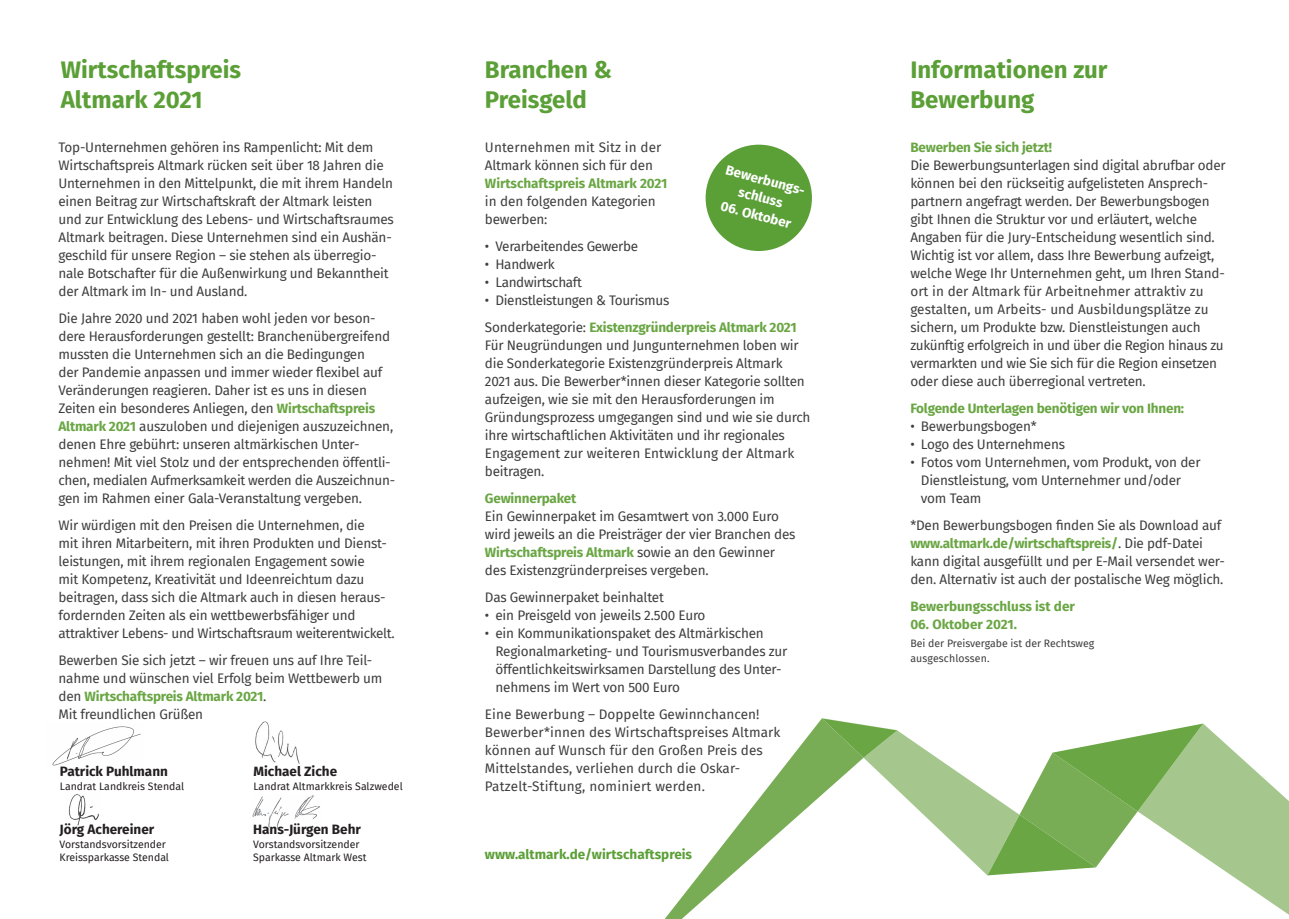
<style>
.page{position:relative;width:1289px;height:919px;background:#fff}
.page>*{position:absolute;margin:0;border:0;box-sizing:border-box;transform-origin:0 0}
.t1{font:700 24px/30px "Fira Sans";color:#5b9f37}
.t2{font:13.5px/18px "Fira Sans";letter-spacing:-.015em;color:#3e3e3f}
.t3{font:13.5px/18px "Fira Sans";letter-spacing:.005em;color:#3e3e3f}
.t4{font:700 13.5px "Fira Sans";letter-spacing:-.015em;color:#6aa644}
.t5{font:700 13.5px "Fira Sans";color:#231f20}
.t6{font:700 13.5px "Fira Sans";color:#5b9f37}
.t7{font:700 13.5px/18px "Fira Sans";color:#fff;text-align:center}
.t8{font:10.5px "Fira Sans";color:#231f20}
.t9{font:10.5px/15px "Fira Sans";color:#3e3e3f}
.s1{font-weight:700;color:#6aa644}
</style>
<div class="page">
<img style="left:255px;top:721px;width:44px;height:42px">
<img style="left:52px;top:726px;width:89px;height:40px">
<img style="left:252px;top:795px;width:68px;height:34px">
<img style="left:68px;top:794px;width:31px;height:32px">
<svg style="left:665px;top:718px;width:623px;height:200px"></svg>
<div style="left:705px;top:145px;width:107px;height:106px;background:#5b9f37;border-radius:50%"></div>
<h1 class="t1" style="left:61px;top:53px;width:182px">Wirtschaftspreis<br>Altmark 2021</h1>
<p class="t2" style="left:58px;top:138px;width:337px">Top-Unternehmen gehören ins Rampenlicht: Mit dem Wirtschaftspreis Altmark rücken seit über 18 Jahren die Unternehmen in den Mittelpunkt, die mit ihrem Handeln einen Beitrag zur Wirtschaftskraft der Altmark leisten und zur Entwicklung des Lebens- und Wirtschaftsraumes Altmark beitragen. Diese Unternehmen sind ein Aushän&shy;geschild für unsere Region – sie stehen als überregio&shy;nale Botschafter für die Außenwirkung und Bekanntheit der Altmark im In- und Ausland.</p>
<p class="t2" style="left:58px;top:309px;width:338px">Die Jahre 2020 und 2021 haben wohl jeden vor beson&shy;dere Herausforderungen gestellt: Branchenübergreifend mussten die Unternehmen sich an die Bedingungen<br>der Pandemie anpassen und immer wieder flexibel auf Veränderungen reagieren. Daher ist es uns in diesen Zeiten ein besonderes Anliegen, den <span class="s1">Wirtschaftspreis Altmark 2021</span> auszuloben und diejenigen auszuzeichnen, denen Ehre gebührt: unseren altmärkischen Unter&shy;nehmen! Mit viel Stolz und der entsprechenden öffentli&shy;chen, medialen Aufmerksamkeit werden die Auszeichnun&shy;gen im Rahmen einer Gala-Veranstaltung vergeben.</p>
<p class="t2" style="left:58px;top:516px;width:338px">Wir würdigen mit den Preisen die Unternehmen, die<br>mit ihren Mitarbeitern, mit ihren Produkten und Dienst&shy;leistungen, mit ihrem regionalen Engagement sowie<br>mit Kompetenz, Kreativität und Ideenreichtum dazu beitragen, dass sich die Altmark auch in diesen heraus&shy;fordernden Zeiten als ein wettbewerbsfähiger und attraktiver Lebens- und Wirtschaftsraum weiterentwickelt.</p>
<p class="t2" style="left:58px;top:651px;width:325px">Bewerben Sie sich jetzt – wir freuen uns auf Ihre Teil&shy;nahme und wünschen viel Erfolg beim Wettbewerb um den <span class="s1">Wirtschaftspreis Altmark 2021</span>.<br>Mit freundlichen Grüßen</p>
<p class="t5" style="left:60px;top:760px;width:109px">Patrick Puhlmann</p>
<p class="t5" style="left:253px;top:760px;width:85px">Michael Ziche</p>
<p class="t8" style="left:60px;top:778px;width:126px">Landrat Landkreis Stendal</p>
<p class="t8" style="left:253px;top:778px;width:151px">Landrat Altmarkkreis Salzwedel</p>
<p class="t5" style="left:60px;top:818px;width:96px">Jörg Achereiner</p>
<p class="t5" style="left:253px;top:818px;width:109px">Hans-Jürgen Behr</p>
<p class="t8" style="left:60px;top:836px;width:108px">Vorstandsvorsitzender</p>
<p class="t8" style="left:253px;top:836px;width:108px">Vorstandsvorsitzender</p>
<p class="t8" style="left:60px;top:849px;width:111px">Kreissparkasse Stendal</p>
<p class="t8" style="left:253px;top:849px;width:115px">Sparkasse Altmark West</p>
<h1 class="t1" style="left:485px;top:53px;width:128px">Branchen &amp;<br>Preisgeld</h1>
<p class="t2" style="left:485px;top:138px;width:178px">Unternehmen mit Sitz in der<br>Altmark können sich für den</p>
<p class="t4" style="left:485px;top:172px;width:184px">Wirtschaftspreis Altmark 2021</p>
<p class="t2" style="left:485px;top:192px;width:172px">in den folgenden Kategorien bewerben:</p>
<p class="t2" style="left:485px;top:237px;width:155px">• Verarbeitendes Gewerbe</p>
<p class="t2" style="left:485px;top:255px;width:71px">• Handwerk</p>
<p class="t2" style="left:485px;top:273px;width:99px">• Landwirtschaft</p>
<p class="t2" style="left:485px;top:286px;width:313px;line-height:27px">• Dienstleistungen &amp; Tourismus<br>Sonderkategorie: <span class="s1">Existenzgründerpreis Altmark 2021</span></p>
<p class="t2" style="left:485px;top:336px;width:327px">Für Neugründungen und Jungunternehmen loben wir die Sonderkategorie Existenzgründerpreis Altmark 2021 aus. Die Bewerber*innen dieser Kategorie sollten aufzeigen, wie sie mit den Herausforderungen im Gründungsprozess umgegangen sind und wie sie durch ihre wirtschaftlichen Aktivitäten und ihr regionales Engagement zur weiteren Entwicklung der Altmark beitragen.</p>
<p class="t4" style="left:485px;top:487px;width:93px">Gewinnerpaket</p>
<p class="t2" style="left:485px;top:507px;width:312px">Ein Gewinnerpaket im Gesamtwert von 3.000 Euro wird jeweils an die Preisträger der vier Branchen des <span class="s1">Wirtschaftspreis Altmark</span> sowie an den Gewinner des Existenzgründerpreises vergeben.</p>
<p class="t2" style="left:485px;top:588px;width:180px">Das Gewinnerpaket beinhaltet</p>
<p class="t2" style="left:485px;top:606px;width:222px">• ein Preisgeld von jeweils 2.500 Euro</p>
<p class="t2" style="left:495px;top:624px;width:293px;text-indent:-11px">• ein Kommunikationspaket des Altmärkischen Regionalmarketing- und Tourismusverbandes zur öffentlichkeitswirksamen Darstellung des Unter&shy;nehmens im Wert von 500 Euro</p>
<p class="t3" style="left:485px;top:705px;width:297px">Eine Bewerbung – Doppelte Gewinnchancen!<br>Bewerber*innen des Wirtschaftspreises Altmark können auf Wunsch für den Großen Preis des Mittelstandes, verliehen durch die Oskar-Patzelt-Stiftung, nominiert werden.</p>
<p class="t7" style="left:728px;top:160px;width:84px;rotate:15deg">Bewerbungs&shy;schluss</p>
<p class="t7" style="left:723px;top:196px;width:74px;rotate:15deg">06. Oktober</p>
<p class="t6" style="left:485px;top:843px;width:209px">www.altmark.de/wirtschaftspreis</p>
<h1 class="t1" style="left:910px;top:53px;width:199px">Informationen zur<br>Bewerbung</h1>
<p class="t4" style="left:910px;top:136px;width:143px">Bewerben Sie sich jetzt!</p>
<p class="t2" style="left:910px;top:156px;width:317px">Die Bewerbungsunterlagen sind digital abrufbar oder können bei den rückseitig aufgelisteten Ansprech&shy;partnern angefragt werden. Der Bewerbungsbogen gibt Ihnen die Struktur vor und erläutert, welche Angaben für die Jury-Entscheidung wesentlich sind.<br>Wichtig ist vor allem, dass Ihre Bewerbung aufzeigt, welche Wege Ihr Unternehmen geht, um Ihren Stand&shy;ort in der Altmark für Arbeitnehmer attraktiv zu gestalten, um Arbeits- und Ausbildungsplätze zu sichern, um Produkte bzw. Dienstleistungen auch zukünftig erfolgreich in und über die Region hinaus zu vermarkten und wie Sie sich für die Region einsetzen oder diese auch überregional vertreten.</p>
<p class="t4" style="left:910px;top:396px;width:275px">Folgende Unterlagen benötigen wir von Ihnen:</p>
<p class="t2" style="left:910px;top:416px;width:128px">• Bewerbungsbogen*</p>
<p class="t2" style="left:910px;top:434px;width:156px">• Logo des Unternehmens</p>
<p class="t2" style="left:920px;top:452px;width:281px;text-indent:-11px">• Fotos vom Unternehmen, vom Produkt, von der<br>Dienstleistung, vom Unternehmer und/oder vom Team</p>
<p class="t2" style="left:910px;top:515px;width:316px">*Den Bewerbungsbogen finden Sie als Download auf <span class="s1">www.altmark.de/wirtschaftspreis/</span>. Die pdf-Datei kann digital ausgefüllt und per E-Mail versendet wer&shy;den. Alternativ ist auch der postalische Weg möglich.</p>
<p class="t4" style="left:910px;top:594px;width:166px">Bewerbungsschluss ist der</p>
<p class="t4" style="left:910px;top:612px;width:108px">06. Oktober 2021.</p>
<p class="t9" style="left:910px;top:635px;width:185px">Bei der Preisvergabe ist der Rechtsweg ausgeschlossen.</p>
</div>
